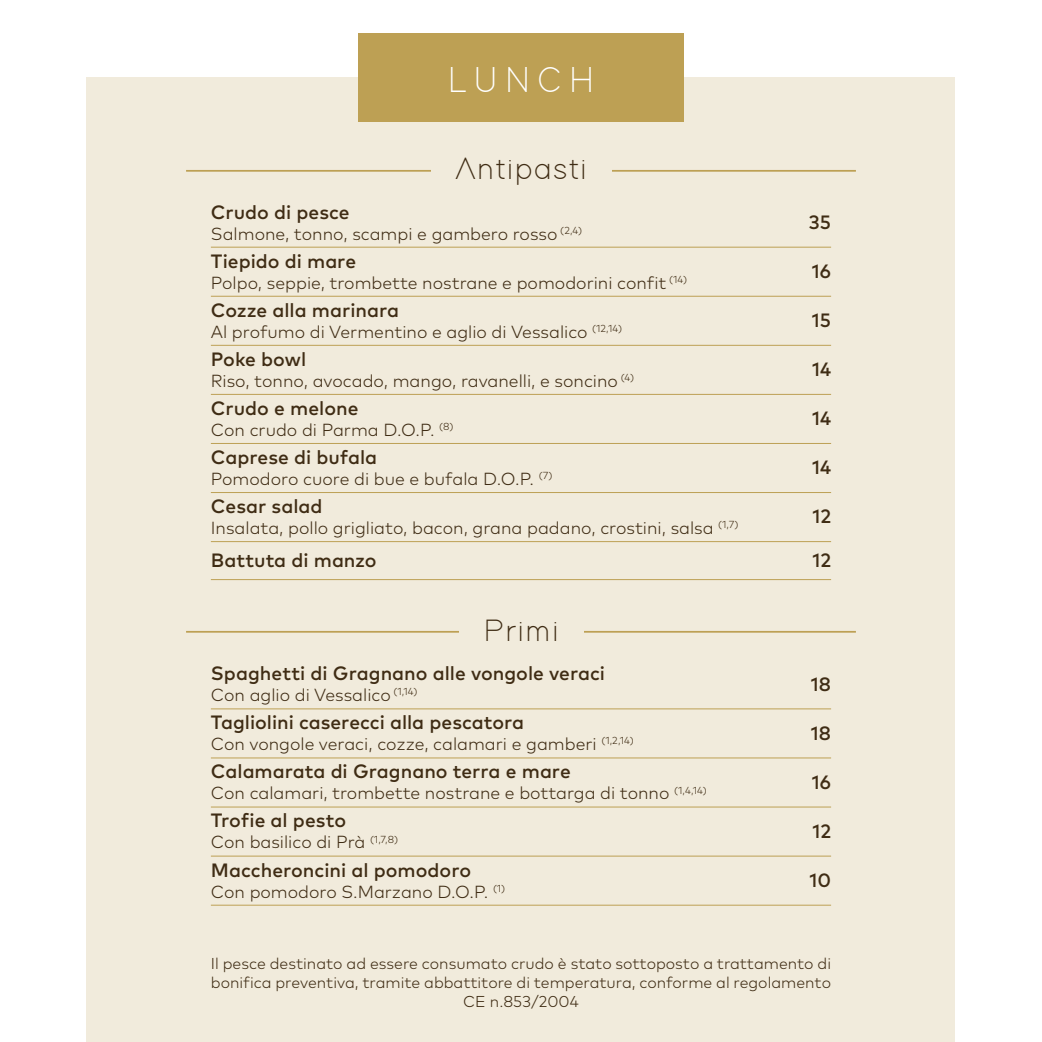
<style>
.page{position:relative;width:1042px;height:1042px;background:#fff}
.page>*{position:absolute;margin:0;border:0;box-sizing:border-box;transform-origin:0 0}
.t1{font:500 36.75px "Adam";letter-spacing:.2em;color:#fff}
.t2{font:500 31.5px "Adam";letter-spacing:.05em;color:#3f2c14}
.t3{font:500 19.25px "Mark Pro";color:#3f2c14}
.t4{font:300 17.5px "Mark Pro";color:#3f2c14}
.t5{font:300 15.75px/18.9px "Mark Pro";color:#3f2c14;text-align:center}
</style>
<div class="page">
<div style="left:87px;top:78px;width:868px;height:964px;background:#f1ebdc"></div>
<div style="left:358px;top:33px;width:326px;height:89px;background:#bda054"></div>
<hr style="left:211px;top:247px;width:620px;height:1px;background:#bda054">
<hr style="left:211px;top:296px;width:620px;height:1px;background:#bda054">
<hr style="left:211px;top:345px;width:620px;height:1px;background:#bda054">
<hr style="left:211px;top:394px;width:620px;height:1px;background:#bda054">
<hr style="left:211px;top:443px;width:620px;height:1px;background:#bda054">
<hr style="left:211px;top:492px;width:620px;height:1px;background:#bda054">
<hr style="left:211px;top:541px;width:620px;height:1px;background:#bda054">
<hr style="left:211px;top:579px;width:620px;height:1px;background:#bda054">
<hr style="left:186px;top:170px;width:670px;height:2px;background:#bda054">
<div style="left:431px;top:154px;width:180px;height:49px;background:#f1ebdc"></div>
<hr style="left:211px;top:708px;width:620px;height:1px;background:#bda054">
<hr style="left:211px;top:757px;width:620px;height:1px;background:#bda054">
<hr style="left:211px;top:807px;width:620px;height:1px;background:#bda054">
<hr style="left:211px;top:856px;width:620px;height:1px;background:#bda054">
<hr style="left:211px;top:905px;width:620px;height:1px;background:#bda054">
<hr style="left:186px;top:631px;width:670px;height:2px;background:#bda054">
<div style="left:459px;top:615px;width:124px;height:50px;background:#f1ebdc"></div>
<h1 class="t1" style="left:447px;top:64px;width:148px">LUNCH</h1>
<h2 class="t2" style="left:455px;top:155px;width:132px">Antipasti</h2>
<p class="t3" style="left:211px;top:197px;width:140px">Crudo di pesce</p>
<p class="t3" style="left:809px;top:208px;width:24px">35</p>
<p class="t4" style="left:211px;top:220px;width:373px">Salmone, tonno, scampi e gambero rosso <sup>(2,4)</sup></p>
<p class="t3" style="left:211px;top:246px;width:147px">Tiepido di mare</p>
<p class="t3" style="left:812px;top:257px;width:21px">16</p>
<p class="t4" style="left:211px;top:269px;width:478px">Polpo, seppie, trombette nostrane e pomodorini confit <sup>(14)</sup></p>
<p class="t3" style="left:211px;top:295px;width:190px">Cozze alla marinara</p>
<p class="t3" style="left:812px;top:306px;width:21px">15</p>
<p class="t4" style="left:211px;top:318px;width:413px">Al profumo di Vermentino e aglio di Vessalico <sup>(12,14)</sup></p>
<p class="t3" style="left:211px;top:344px;width:97px">Poke bowl</p>
<p class="t3" style="left:812px;top:355px;width:21px">14</p>
<p class="t4" style="left:211px;top:367px;width:425px">Riso, tonno, avocado, mango, ravanelli, e soncino <sup>(4)</sup></p>
<p class="t3" style="left:211px;top:393px;width:149px">Crudo e melone</p>
<p class="t3" style="left:812px;top:404px;width:21px">14</p>
<p class="t4" style="left:211px;top:416px;width:244px">Con crudo di Parma D.O.P. <sup>(8)</sup></p>
<p class="t3" style="left:211px;top:442px;width:168px">Caprese di bufala</p>
<p class="t3" style="left:812px;top:453px;width:21px">14</p>
<p class="t4" style="left:211px;top:465px;width:343px">Pomodoro cuore di bue e bufala D.O.P. <sup>(7)</sup></p>
<p class="t3" style="left:211px;top:492px;width:113px">Cesar salad</p>
<p class="t3" style="left:812px;top:502px;width:20px">12</p>
<p class="t4" style="left:211px;top:515px;width:529px">Insalata, pollo grigliato, bacon, grana padano, crostini, salsa <sup>(1,7)</sup></p>
<p class="t3" style="left:211px;top:546px;width:167px">Battuta di manzo</p>
<p class="t3" style="left:812px;top:546px;width:20px">12</p>
<h2 class="t2" style="left:484px;top:616px;width:76px">Primi</h2>
<p class="t3" style="left:211px;top:659px;width:396px">Spaghetti di Gragnano alle vongole veraci</p>
<p class="t3" style="left:810px;top:669px;width:22px">18</p>
<p class="t4" style="left:211px;top:682px;width:208px">Con aglio di Vessalico <sup>(1,14)</sup></p>
<p class="t3" style="left:211px;top:708px;width:315px">Tagliolini caserecci alla pescatora</p>
<p class="t3" style="left:810px;top:718px;width:22px">18</p>
<p class="t4" style="left:211px;top:731px;width:424px">Con vongole veraci, cozze, calamari e gamberi <sup>(1,2,14)</sup></p>
<p class="t3" style="left:211px;top:757px;width:361px">Calamarata di Gragnano terra e mare</p>
<p class="t3" style="left:812px;top:767px;width:21px">16</p>
<p class="t4" style="left:211px;top:780px;width:497px">Con calamari, trombette nostrane e bottarga di tonno <sup>(1,4,14)</sup></p>
<p class="t3" style="left:211px;top:806px;width:137px">Trofie al pesto</p>
<p class="t3" style="left:812px;top:816px;width:20px">12</p>
<p class="t4" style="left:211px;top:829px;width:189px">Con basilico di Prà <sup>(1,7,8)</sup></p>
<p class="t3" style="left:211px;top:855px;width:262px">Maccheroncini al pomodoro</p>
<p class="t3" style="left:809px;top:865px;width:23px">10</p>
<p class="t4" style="left:211px;top:878px;width:296px">Con pomodoro S.Marzano D.O.P. <sup>(1)</sup></p>
<p class="t5" style="left:211px;top:953px;width:622px">Il pesce destinato ad essere consumato crudo è stato sottoposto a trattamento di bonifica preventiva, tramite abbattitore di temperatura, conforme al regolamento<br>CE n.853/2004</p>
</div>
